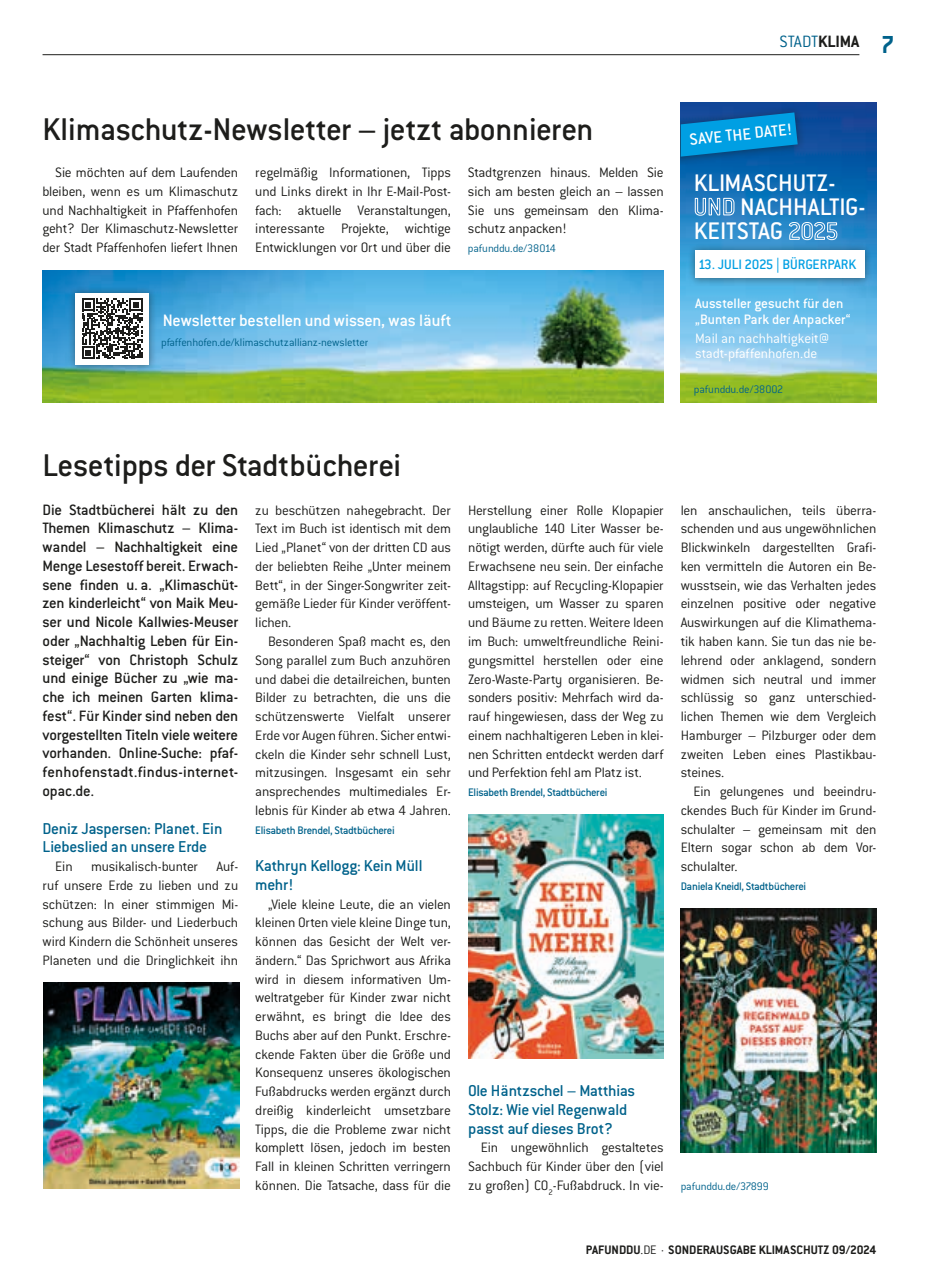
<style>
.page{position:relative;width:936px;height:1276px;background:#fff}
.page>*{position:absolute;margin:0;border:0;box-sizing:border-box;transform-origin:0 0}
.t1{font:500 34.5px "Conduit ITC Std";letter-spacing:-.015em;color:#1d1d1b}
.t2{font:700 27px "Conduit ITC Std";color:#00628b}
.t3{font:500 26.25px/24.5px "Conduit ITC Std";color:#fff}
.t4{font:500 18.15px "Conduit ITC Std";letter-spacing:-.01em;color:#fff}
.t5{font:300 18px "Conduit ITC Std";letter-spacing:-.015em;color:#00628b}
.t6{font:500 17.7px "Conduit ITC Std";color:#fff}
.t7{font:500 17.25px/18.8px "Conduit ITC Std";letter-spacing:-.015em;color:#00628b}
.t8{font:500 16.5px/18.8px "Conduit ITC Std";color:#1d1d1b;text-align:justify}
.t9{font:300 15px/18.8px "Conduit ITC Std";letter-spacing:-.015em;color:#1d1d1b;text-align:justify}
.t10{font:500 15px/15.8px "Conduit ITC Std";letter-spacing:-.005em;color:#fff}
.t11{font:300 15px/15.8px "Conduit ITC Std";letter-spacing:-.005em;color:#fff}
.t12{font:500 15px "Conduit ITC Std";letter-spacing:-.01em;color:#009fe3}
.t13{font:700 13.5px "Conduit ITC Std";color:#1d1d1b}
.t14{font:300 12px "Conduit ITC Std";letter-spacing:-.015em;color:#00628b}
.t15{font:500 12px "Conduit ITC Std";letter-spacing:-.03em;color:#00628b}
.s1{font-weight:700;color:#1d1d1b}
.s2{font-weight:300}
</style>
<div class="page">
<hr style="left:43px;top:54px;width:816px;height:1px;background:#1d1d1b">
<img style="left:43px;top:982px;width:196px;height:206px">
<img style="left:680px;top:908px;width:196px;height:244px">
<img style="left:468px;top:815px;width:195px;height:243px">
<img style="left:43px;top:271px;width:620px;height:131px">
<div style="left:67px;top:285px;width:89px;height:87px;background:#1d1d1b;opacity:.5"></div>
<div style="left:75px;top:293px;width:74px;height:71px;background:#fff"></div>
<svg style="left:82px;top:298px;width:60px;height:61px"></svg>
<img style="left:680px;top:103px;width:196px;height:299px">
<div style="left:680px;top:104px;width:125px;height:62px;background:#1d1d1b;opacity:.5"></div>
<svg style="left:680px;top:112px;width:117px;height:45px;background:#0386ca"></svg>
<div style="left:686px;top:242px;width:186px;height:44px;background:#1d1d1b;opacity:.5"></div>
<div style="left:694px;top:250px;width:170px;height:28px;background:#fff"></div>
<p class="t5" style="left:779px;top:30px;width:81px">STADT<span class="s1">KLIMA</span></p>
<h2 class="t2" style="left:880px;top:28px;width:15px">7</h2>
<h1 class="t1" style="left:42px;top:108px;width:552px">Klimaschutz-Newsletter – jetzt abonnieren</h1>
<p class="t9" style="left:42px;top:163px;width:197px;text-indent:13px">Sie möchten auf dem Laufenden bleiben, wenn es um Klimaschutz und Nachhaltigkeit in Pfaffenhofen geht? Der Klimaschutz-Newsletter der Stadt Pfaffenhofen liefert Ihnen</p>
<p class="t9" style="left:255px;top:163px;width:197px">regelmäßig Informationen, Tipps und Links direkt in Ihr E-Mail-Post&shy;fach: aktuelle Veranstaltungen, interessante Projekte, wichtige Entwicklungen vor Ort und über die</p>
<p class="t9" style="left:468px;top:163px;width:197px">Stadtgrenzen hinaus. Melden Sie sich am besten gleich an – lassen Sie uns gemeinsam den Klima&shy;schutz anpacken!</p>
<p class="t14" style="left:468px;top:241px;width:89px">pafunddu.de/38014</p>
<p class="t4" style="left:163px;top:309px;width:290px">Newsletter bestellen und wissen, was läuft</p>
<p class="t14" style="left:161px;top:335px;width:209px">pfaffenhofen.de/klimaschutzallianz-newsletter</p>
<p class="t6" style="left:688px;top:129px;width:105px;rotate:-6deg">SAVE THE DATE!</p>
<h3 class="t3" style="left:693px;top:169px;width:173px">KLIMASCHUTZ-<br>UND NACHHALTIG-<br>KEITSTAG 2025</h3>
<p class="t12" style="left:698px;top:255px;width:160px">13. JULI 2025 | BÜRGERPARK</p>
<p class="t10" style="left:695px;top:295px;width:157px">Aussteller gesucht für den „Bunten Park der Anpacker“</p>
<p class="t11" style="left:695px;top:329px;width:136px">Mail an nachhaltigkeit@ stadt-pfaffenhofen.de</p>
<p class="t14" style="left:694px;top:382px;width:91px">pafunddu.de/38002</p>
<h1 class="t1" style="left:43px;top:444px;width:360px">Lesetipps der Stadtbücherei</h1>
<p class="t8" style="left:43px;top:500px;width:197px">Die Stadtbücherei hält zu den Themen Klimaschutz – Klima&shy;wandel – Nachhaltigkeit eine Menge Lesestoff bereit. Erwach&shy;sene finden u. a. „Klimaschüt&shy;zen kinderleicht“ von Maik Meu&shy;ser und Nicole Kallwies-Meuser oder „Nachhaltig Leben für Ein&shy;steiger“ von Christoph Schulz und einige Bücher zu „wie ma&shy;che ich meinen Garten klima&shy;fest“. Für Kinder sind neben den vorgestellten Titeln viele weitere vorhanden. Online-Suche: pfaf&shy;fenhofenstadt.findus-internet&shy;opac.de.</p>
<p class="t7" style="left:43px;top:818px;width:181px">Deniz Jaspersen: Planet. Ein<br>Liebeslied an unsere Erde</p>
<p class="t9" style="left:43px;top:856px;width:197px;text-indent:13px">Ein musikalisch-bunter Auf&shy;ruf unsere Erde zu lieben und zu schützen: In einer stimmigen Mi&shy;schung aus Bilder- und Liederbuch wird Kindern die Schönheit unseres Planeten und die Dringlichkeit ihn</p>
<p class="t9" style="left:255px;top:500px;width:197px">zu beschützen nahegebracht. Der Text im Buch ist identisch mit dem Lied „Planet“ von der dritten CD aus der beliebten Reihe „Unter meinem Bett“, in der Singer-Songwriter zeit&shy;gemäße Lieder für Kinder veröffent&shy;lichen.</p>
<p class="t9" style="left:255px;top:631px;width:197px;text-indent:13px">Besonderen Spaß macht es, den Song parallel zum Buch anzuhören und dabei die detailreichen, bunten Bilder zu betrachten, die uns die schützenswerte Vielfalt unserer Erde vor Augen führen. Sicher entwi&shy;ckeln die Kinder sehr schnell Lust, mitzusingen. Insgesamt ein sehr ansprechendes multimediales Er&shy;lebnis für Kinder ab etwa 4 Jahren.</p>
<p class="t15" style="left:255px;top:822px;width:141px">Elisabeth Brendel, Stadtbücherei</p>
<p class="t7" style="left:255px;top:856px;width:169px">Kathryn Kellogg: Kein Müll mehr!</p>
<p class="t9" style="left:255px;top:894px;width:197px;text-indent:13px">„Viele kleine Leute, die an vielen kleinen Orten viele kleine Dinge tun, können das Gesicht der Welt ver&shy;ändern.“ Das Sprichwort aus Afrika wird in diesem informativen Um&shy;weltratgeber für Kinder zwar nicht erwähnt, es bringt die Idee des Buchs aber auf den Punkt. Erschre&shy;ckende Fakten über die Größe und Konsequenz unseres ökologischen Fußabdrucks werden ergänzt durch dreißig kinderleicht umsetzbare Tipps, die die Probleme zwar nicht komplett lösen, jedoch im besten Fall in kleinen Schritten verringern können. Die Tatsache, dass für die</p>
<p class="t9" style="left:468px;top:500px;width:197px">Herstellung einer Rolle Klopapier unglaubliche 140 Liter Wasser be&shy;nötigt werden, dürfte auch für viele Erwachsene neu sein. Der einfache Alltagstipp: auf Recycling-Klopapier umsteigen, um Wasser zu sparen und Bäume zu retten. Weitere Ideen im Buch: umweltfreundliche Reini&shy;gungsmittel herstellen oder eine Zero-Waste-Party organisieren. Be&shy;sonders positiv: Mehrfach wird da&shy;rauf hingewiesen, dass der Weg zu einem nachhaltigeren Leben in klei&shy;nen Schritten entdeckt werden darf und Perfektion fehl am Platz ist.</p>
<p class="t15" style="left:468px;top:785px;width:141px">Elisabeth Brendel, Stadtbücherei</p>
<p class="t9" style="left:680px;top:500px;width:197px">len anschaulichen, teils überra&shy;schenden und aus ungewöhnlichen Blickwinkeln dargestellten Grafi&shy;ken vermitteln die Autoren ein Be&shy;wusstsein, wie das Verhalten jedes einzelnen positive oder negative Auswirkungen auf die Klimathema&shy;tik haben kann. Sie tun das nie be&shy;lehrend oder anklagend, sondern widmen sich neutral und immer schlüssig so ganz unterschied&shy;lichen Themen wie dem Vergleich Hamburger – Pilzburger oder dem zweiten Leben eines Plastikbau&shy;steines.</p>
<p class="t9" style="left:680px;top:781px;width:197px;text-indent:13px">Ein gelungenes und beeindru&shy;ckendes Buch für Kinder im Grund&shy;schulalter – gemeinsam mit den Eltern sogar schon ab dem Vor&shy;schulalter.</p>
<p class="t15" style="left:680px;top:879px;width:127px">Daniela Kneidl, Stadtbücherei</p>
<p class="t7" style="left:468px;top:1081px;width:169px">Ole Häntzschel – Matthias<br>Stolz: Wie viel Regenwald passt auf dieses Brot?</p>
<p class="t9" style="left:468px;top:1138px;width:197px;text-indent:13px">Ein ungewöhnlich gestaltetes Sachbuch für Kinder über den (viel zu großen) CO<sub>2</sub>-Fußabdruck. In vie-</p>
<p class="t14" style="left:680px;top:1179px;width:90px">pafunddu.de/37899</p>
<p class="t13" style="left:586px;top:1241px;width:292px">PAFUNDDU<span class="s2">.DE ·</span> SONDERAUSGABE KLIMASCHUTZ 09/2024</p>
</div>
